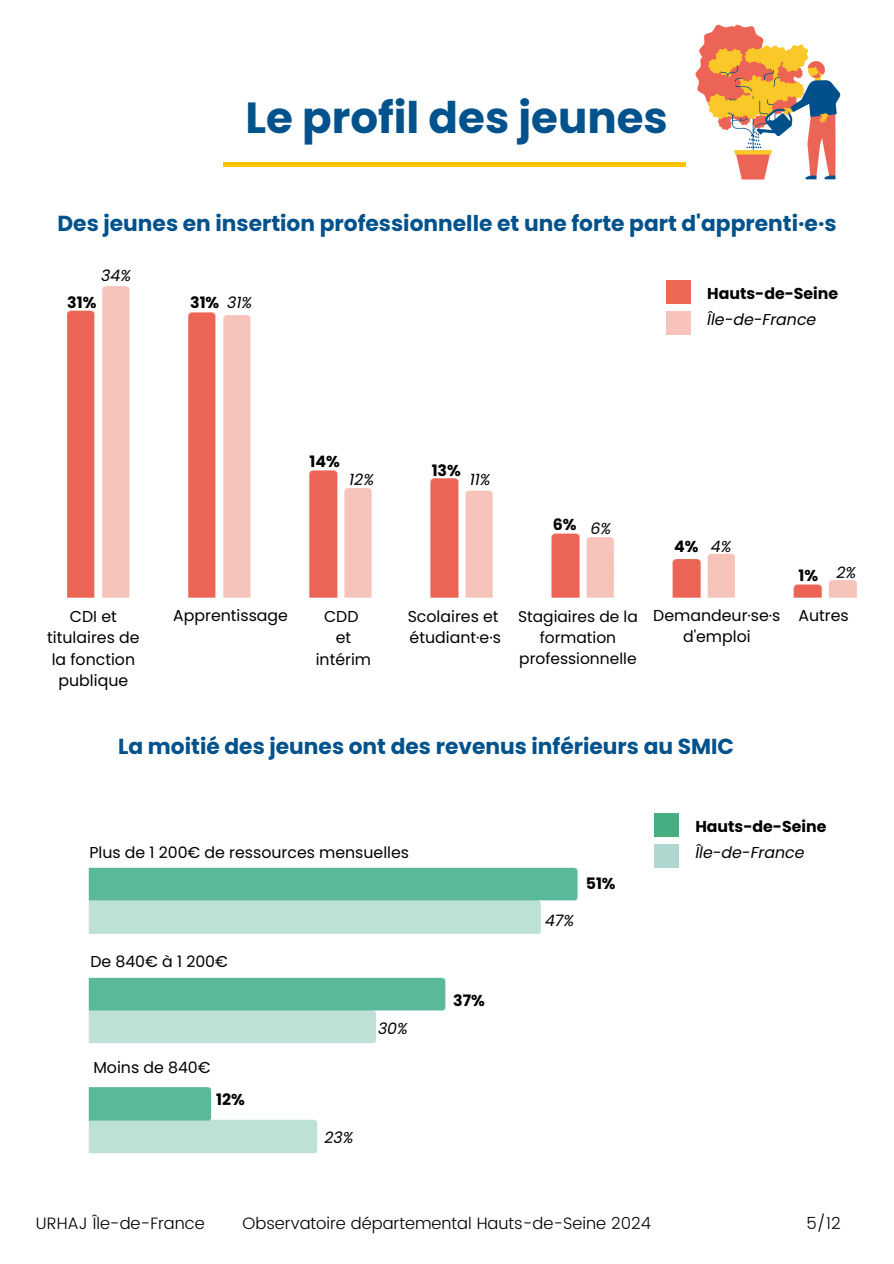
<style>
.page{position:relative;width:894px;height:1264px;background:#fff}
.page>*{position:absolute;margin:0;border:0;box-sizing:border-box;transform-origin:0 0}
.t1{font:700 43.5px "Poppins";color:#00528c}
.t2{font:700 21.75px "Poppins";color:#00528c}
.t3{font:300 16.5px "Poppins";color:#000}
.t4{font:15.75px/21.3px "Poppins";color:#000;text-align:center}
.t5{font:700 15.75px "Poppins";color:#000}
.t6{font:italic 15.75px "Poppins";color:#000}
.t7{font:15.45px/21px "Poppins";color:#000;text-align:center}
</style>
<div class="page">
<div style="left:223px;top:162px;width:462px;height:5px;background:#ffc500"></div>
<img style="left:88px;top:827px;width:591px;height:327px">
<img style="left:67px;top:280px;width:790px;height:318px">
<img style="left:695px;top:24px;width:146px;height:156px">
<div style="left:666px;top:280px;width:24px;height:24px;background:#ed6857"></div>
<div style="left:666px;top:311px;width:24px;height:23px;background:#f7c3bc"></div>
<div style="left:654px;top:813px;width:24px;height:23px;background:#46ae81"></div>
<div style="left:654px;top:844px;width:24px;height:23px;background:#aed8cf"></div>
<h3 class="t1" style="left:245px;top:87px;width:424px">Le profil des jeunes</h3>
<h3 class="t2" style="left:57px;top:208px;width:780px">Des jeunes en insertion professionnelle et une forte part d'apprenti·e·s</h3>
<p class="t6" style="left:101px;top:264px;width:31px">34%</p>
<p class="t5" style="left:67px;top:292px;width:31px">31%</p>
<p class="t5" style="left:190px;top:292px;width:31px">31%</p>
<p class="t6" style="left:227px;top:292px;width:26px">31%</p>
<p class="t5" style="left:707px;top:282px;width:133px">Hauts-de-Seine</p>
<p class="t6" style="left:707px;top:309px;width:111px">Île-de-France</p>
<h3 class="t5" style="left:309px;top:450px;width:32px">14%</h3>
<p class="t5" style="left:431px;top:459px;width:31px">13%</p>
<p class="t6" style="left:349px;top:469px;width:26px">12%</p>
<h3 class="t6" style="left:469px;top:469px;width:22px">11%</h3>
<p class="t4" style="left:47px;top:606px;width:94px">CDI et titulaires de la fonction publique</p>
<h3 class="t4" style="left:173px;top:604px;width:116px">Apprentissage</h3>
<p class="t4" style="left:324px;top:606px;width:36px">CDD</p>
<h3 class="t4" style="left:315px;top:627px;width:57px">et intérim</h3>
<p class="t4" style="left:407px;top:606px;width:92px">Scolaires et</p>
<h3 class="t4" style="left:409px;top:627px;width:93px">étudiant·e·s</h3>
<p class="t5" style="left:552px;top:513px;width:25px">6%</p>
<p class="t6" style="left:590px;top:517px;width:22px">6%</p>
<p class="t7" style="left:518px;top:606px;width:121px">Stagiaires de la formation professionnelle</p>
<p class="t5" style="left:674px;top:536px;width:26px">4%</p>
<h3 class="t6" style="left:710px;top:536px;width:22px">4%</h3>
<p class="t5" style="left:798px;top:565px;width:21px">1%</p>
<p class="t6" style="left:836px;top:562px;width:21px">2%</p>
<p class="t4" style="left:653px;top:604px;width:129px">Demandeur·se·s d'emploi</p>
<h3 class="t4" style="left:798px;top:604px;width:52px">Autres</h3>
<p class="t2" style="left:118px;top:731px;width:617px">La moitié des jeunes ont des revenus inférieurs au SMIC</p>
<p class="t4" style="left:89px;top:842px;width:321px">Plus de 1 200€ de ressources mensuelles</p>
<p class="t4" style="left:90px;top:951px;width:139px">De 840€ à 1 200€</p>
<p class="t4" style="left:93px;top:1056px;width:119px">Moins de 840€</p>
<h3 class="t5" style="left:216px;top:1088px;width:30px">12%</h3>
<p class="t6" style="left:378px;top:1017px;width:31px">30%</p>
<p class="t6" style="left:324px;top:1126px;width:30px">23%</p>
<p class="t5" style="left:453px;top:989px;width:33px">37%</p>
<p class="t6" style="left:545px;top:909px;width:31px">47%</p>
<p class="t5" style="left:585px;top:872px;width:31px">51%</p>
<p class="t3" style="left:36px;top:1213px;width:170px">URHAJ Île-de-France</p>
<h3 class="t3" style="left:242px;top:1213px;width:410px">Observatoire départemental Hauts-de-Seine 2024</h3>
<h2 class="t5" style="left:695px;top:815px;width:133px">Hauts-de-Seine</h2>
<h3 class="t6" style="left:695px;top:841px;width:111px">Île-de-France</h3>
<p class="t3" style="left:806px;top:1213px;width:36px">5/12</p>
</div>
